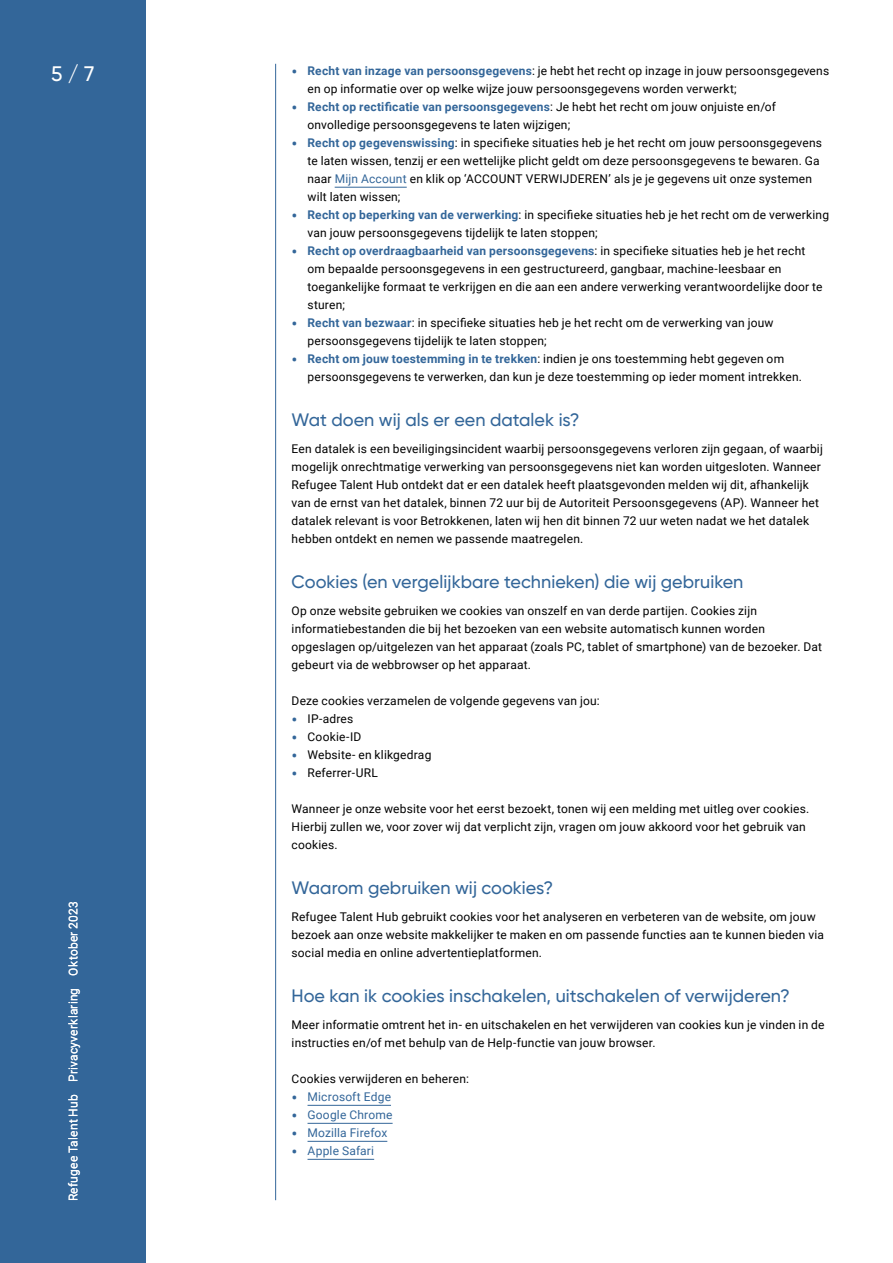
<style>
.page{position:relative;width:893px;height:1263px;background:#fff}
.page>*{position:absolute;margin:0;border:0;box-sizing:border-box;transform-origin:0 0}
.t1{font:500 21px "Gilroy";color:#fff}
.t2{font:500 18px "Gilroy";color:#369}
.t3{font:12px/18px "Roboto";letter-spacing:.015em;color:#000}
.t4{font:12px "Roboto";letter-spacing:.015em;color:#369}
.t5{font:12px "Roboto";letter-spacing:.015em;color:#fff}
.s1{font-size:18px;color:#369}
.s2{font-weight:700;color:#369}
.s3{color:#369}
.s4{font-size:18px}
</style>
<div class="page">
<div style="left:0;top:0;width:146px;height:1263px;background:#369"></div>
<hr style="left:275px;top:64px;width:1px;height:1136px;background:#369">
<hr style="left:335px;top:187px;width:72px;height:1px;background:#369">
<hr style="left:308px;top:1105px;width:83px;height:1px;background:#369">
<hr style="left:308px;top:1123px;width:85px;height:1px;background:#369">
<hr style="left:308px;top:1141px;width:79px;height:1px;background:#369">
<hr style="left:308px;top:1159px;width:66px;height:1px;background:#369">
<h1 class="t1" style="left:51px;top:61px;width:45px">5 / 7</h1>
<p class="t3" style="left:308px;top:61px;width:523px;text-indent:-16px"><span class="s1">•</span> <span class="s2">Recht van inzage van persoonsgegevens</span>: je hebt het recht op inzage in jouw persoonsgegevens en op informatie over op welke wijze jouw persoonsgegevens worden verwerkt;</p>
<p class="t3" style="left:308px;top:97px;width:470px;text-indent:-16px"><span class="s1">•</span> <span class="s2">Recht op rectificatie van persoonsgegevens</span>: Je hebt het recht om jouw onjuiste en/of onvolledige persoonsgegevens te laten wijzigen;</p>
<p class="t3" style="left:308px;top:133px;width:516px;text-indent:-16px"><span class="s1">•</span> <span class="s2">Recht op gegevenswissing</span>: in specifieke situaties heb je het recht om jouw persoonsgegevens te laten wissen, tenzij er een wettelijke plicht geldt om deze persoonsgegevens te bewaren. Ga naar <span class="s3">Mijn Account</span> en klik op ‘ACCOUNT VERWIJDEREN’ als je je gegevens uit onze systemen wilt laten wissen;</p>
<p class="t3" style="left:308px;top:205px;width:523px;text-indent:-16px"><span class="s1">•</span> <span class="s2">Recht op beperking van de verwerking</span>: in specifieke situaties heb je het recht om de verwerking van jouw persoonsgegevens tijdelijk te laten stoppen;</p>
<p class="t3" style="left:307px;top:241px;width:517px;text-indent:-16px"><span class="s1">•</span> <span class="s2">Recht op overdraagbaarheid van persoonsgegevens</span>: in specifieke situaties heb je het recht om bepaalde persoonsgegevens in een gestructureerd, gangbaar, machine-leesbaar en toegankelijke formaat te verkrijgen en die aan een andere verwerking verantwoordelijke door te sturen;</p>
<p class="t3" style="left:308px;top:313px;width:467px;text-indent:-16px"><span class="s1">•</span> <span class="s2">Recht van bezwaar</span>: in specifieke situaties heb je het recht om de verwerking van jouw persoonsgegevens tijdelijk te laten stoppen;</p>
<p class="t3" style="left:308px;top:349px;width:496px;text-indent:-16px"><span class="s1">•</span> <span class="s2">Recht om jouw toestemming in te trekken</span>: indien je ons toestemming hebt gegeven om persoonsgegevens te verwerken, dan kun je deze toestemming op ieder moment intrekken.</p>
<h2 class="t2" style="left:292px;top:409px;width:289px">Wat doen wij als er een datalek is?</h2>
<p class="t3" style="left:292px;top:439px;width:533px">Een datalek is een beveiligingsincident waarbij persoonsgegevens verloren zijn gegaan, of waarbij mogelijk onrechtmatige verwerking van persoonsgegevens niet kan worden uitgesloten. Wanneer Refugee Talent Hub ontdekt dat er een datalek heeft plaatsgevonden melden wij dit, afhankelijk van de ernst van het datalek, binnen 72 uur bij de Autoriteit Persoonsgegevens (AP). Wanneer het datalek relevant is voor Betrokkenen, laten wij hen dit binnen 72 uur weten nadat we het datalek hebben ontdekt en nemen we passende maatregelen.</p>
<h2 class="t2" style="left:292px;top:571px;width:453px">Cookies (en vergelijkbare technieken) die wij gebruiken</h2>
<p class="t3" style="left:292px;top:601px;width:532px">Op onze website gebruiken we cookies van onszelf en van derde partijen. Cookies zijn informatiebestanden die bij het bezoeken van een website automatisch kunnen worden opgeslagen op/uitgelezen van het apparaat (zoals PC, tablet of smartphone) van de bezoeker. Dat gebeurt via de webbrowser op het apparaat.</p>
<p class="t3" style="left:292px;top:691px;width:310px">Deze cookies verzamelen de volgende gegevens van jou:</p>
<p class="t3" style="left:292px;top:709px;width:63px"><span class="s1">•</span> IP-adres</p>
<p class="t3" style="left:292px;top:727px;width:71px"><span class="s1">•</span> Cookie-ID</p>
<p class="t3" style="left:292px;top:745px;width:141px"><span class="s1">•</span> Website- en klikgedrag</p>
<p class="t3" style="left:292px;top:763px;width:88px"><span class="s1">•</span> Referrer-URL</p>
<p class="t3" style="left:292px;top:799px;width:519px">Wanneer je onze website voor het eerst bezoekt, tonen wij een melding met uitleg over cookies.<br>Hierbij zullen we, voor zover wij dat verplicht zijn, vragen om jouw akkoord voor het gebruik van cookies.</p>
<h2 class="t2" style="left:292px;top:877px;width:263px">Waarom gebruiken wij cookies?</h2>
<p class="t3" style="left:292px;top:907px;width:534px">Refugee Talent Hub gebruikt cookies voor het analyseren en verbeteren van de website, om jouw bezoek aan onze website makkelijker te maken en om passende functies aan te kunnen bieden via social media en online advertentieplatformen.</p>
<h2 class="t2" style="left:292px;top:985px;width:500px">Hoe kan ik cookies inschakelen, uitschakelen of verwijderen?</h2>
<p class="t3" style="left:292px;top:1015px;width:534px">Meer informatie omtrent het in- en uitschakelen en het verwijderen van cookies kun je vinden in de instructies en/of met behulp van de Help-functie van jouw browser.</p>
<p class="t3" style="left:292px;top:1069px;width:179px">Cookies verwijderen en beheren:</p>
<p class="t4" style="left:292px;top:1088px;width:101px"><span class="s4">•</span> Microsoft Edge</p>
<p class="t4" style="left:292px;top:1106px;width:103px"><span class="s4">•</span> Google Chrome</p>
<p class="t4" style="left:292px;top:1124px;width:97px"><span class="s4">•</span> Mozilla Firefox</p>
<p class="t4" style="left:292px;top:1142px;width:84px"><span class="s4">•</span> Apple Safari</p>
<p class="t5" style="left:65px;top:1201px;width:302px;rotate:-90deg">Refugee Talent Hub Privacyverklaring Oktober 2023</p>
</div>
